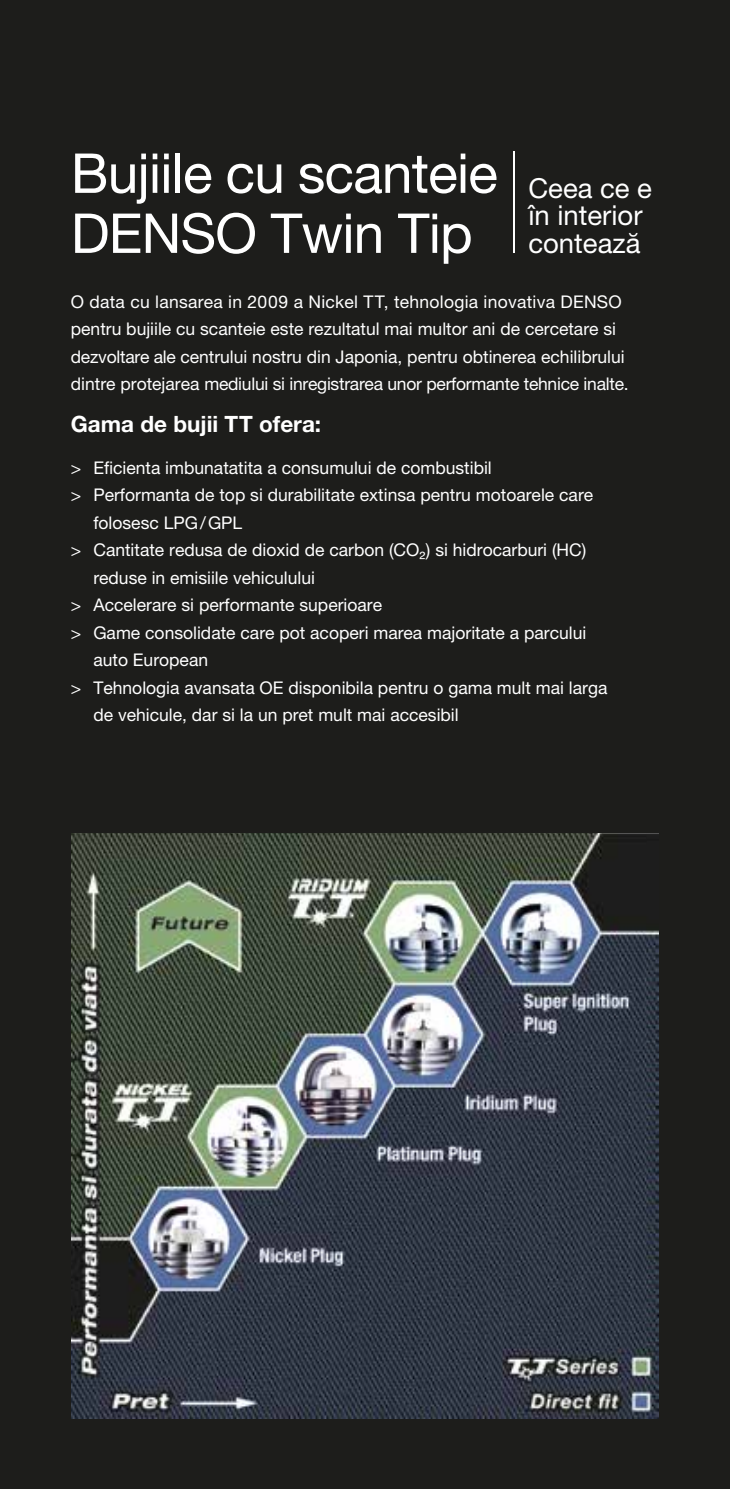
<style>
.page{position:relative;width:730px;height:1489px;background:#fff}
.page>*{position:absolute;margin:0;border:0;box-sizing:border-box;transform-origin:0 0}
.t1{font:55px/60px "Helvetica Neue LT Pro";letter-spacing:-.015em;color:#fff}
.t2{font:27.5px/27.5px "Helvetica Neue LT Pro";color:#fff}
.t3{font:700 22.5px "Helvetica Neue LT Pro";color:#fff}
.t4{font:17.5px/27.5px "Helvetica Neue LT Pro";color:#fff}
</style>
<div class="page">
<div style="left:0;top:0;width:730px;height:1488px;background:#1d1d1b"></div>
<img style="left:71px;top:833px;width:587px;height:584px">
<hr style="left:513px;top:152px;width:1px;height:101px;background:#fff">
<h1 class="t1" style="left:71px;top:142px;width:428px">Bujiile cu scanteie<br>DENSO Twin Tip</h1>
<h2 class="t2" style="left:528px;top:174px;width:125px">Ceea ce e în interior contează</h2>
<p class="t4" style="left:71px;top:288px;width:559px">O data cu lansarea in 2009 a Nickel TT, tehnologia inovativa DENSO pentru bujiile cu scanteie este rezultatul mai multor ani de cercetare si dezvoltare ale centrului nostru din Japonia, pentru obtinerea echilibrului dintre protejarea mediului si inregistrarea unor performante tehnice inalte.</p>
<p class="t3" style="left:71px;top:410px;width:252px">Gama de bujii TT ofera:</p>
<p class="t4" style="left:71px;top:453px;width:422px">&gt; Eficienta imbunatatita a consumului de combustibil</p>
<p class="t4" style="left:71px;top:481px;width:524px">&gt; Performanta de top si durabilitate extinsa pentru motoarele care</p>
<p class="t4" style="left:93px;top:508px;width:150px">folosesc LPG/GPL</p>
<p class="t4" style="left:71px;top:536px;width:517px">&gt; Cantitate redusa de dioxid de carbon (CO²) si hidrocarburi (HC)</p>
<p class="t4" style="left:93px;top:563px;width:223px">reduse in emisiile vehiculului</p>
<p class="t4" style="left:71px;top:591px;width:313px">&gt; Accelerare si performante superioare</p>
<p class="t4" style="left:71px;top:618px;width:517px">&gt; Game consolidate care pot acoperi marea majoritate a parcului</p>
<p class="t4" style="left:93px;top:646px;width:116px">auto European</p>
<p class="t4" style="left:71px;top:673px;width:538px">&gt; Tehnologia avansata OE disponibila pentru o gama mult mai larga</p>
<p class="t4" style="left:93px;top:701px;width:367px">de vehicule, dar si la un pret mult mai accesibil</p>
</div>
